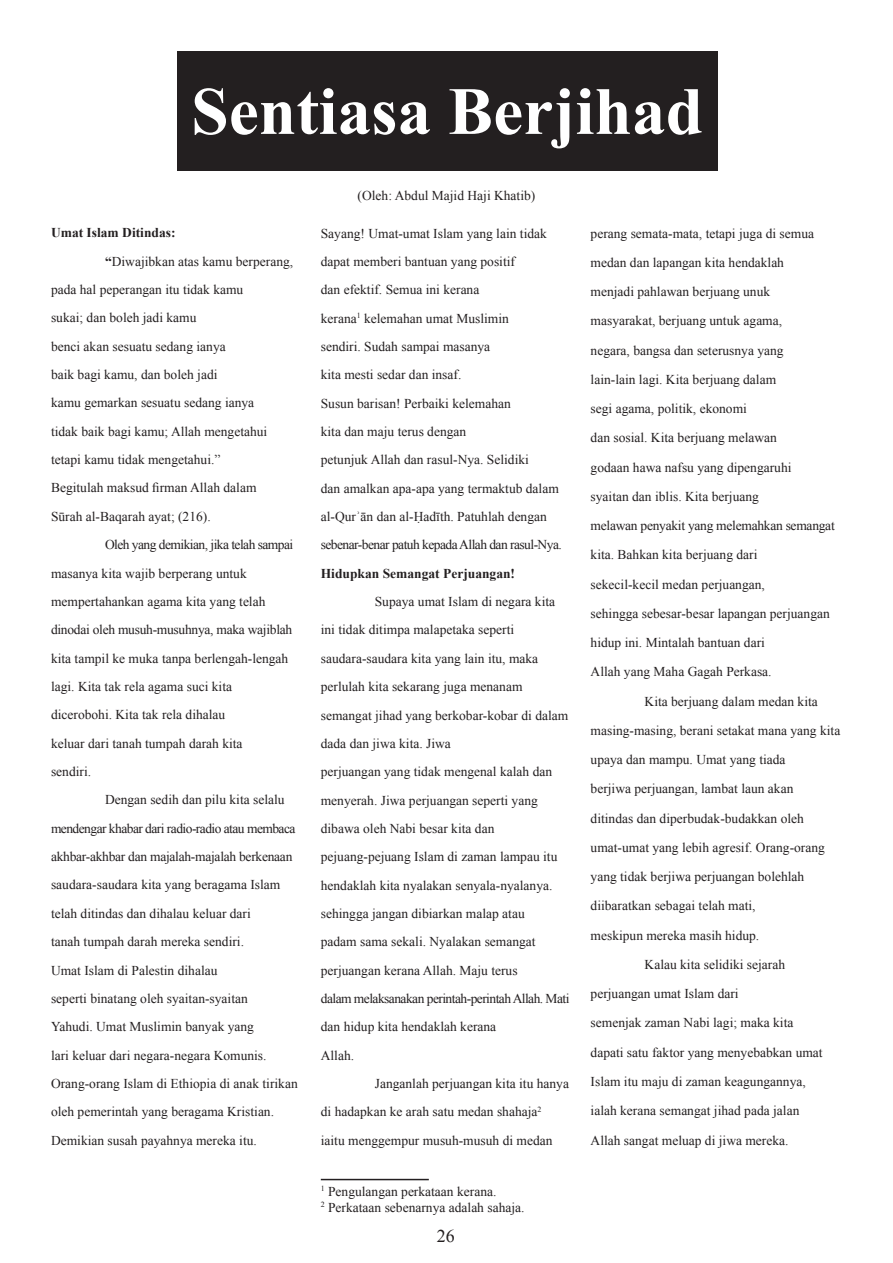
<style>
.page{position:relative;width:893px;height:1263px;background:#fff}
.page>*{position:absolute;margin:0;border:0;box-sizing:border-box;transform-origin:0 0}
.t1{font:700 67.5px "Times New Roman";color:#fff}
.t2{font:18px "Times New Roman";color:#231f20}
.t3{font:13.5px/28.3px "Times New Roman";color:#231f20}
.t4{font:13.5px "Times New Roman";letter-spacing:-.04em;color:#231f20}
.t5{font:13.5px "Times New Roman";letter-spacing:-.02em;color:#231f20}
.t6{font:700 13.5px "Times New Roman";color:#231f20}
.s1{font-weight:700}
</style>
<div class="page">
<hr style="left:321px;top:1179px;width:108px;height:1px;background:#231f20">
<div style="left:177px;top:51px;width:541px;height:120px;background:#231f20"></div>
<h1 class="t1" style="left:191px;top:65px;width:513px">Sentiasa Berjihad</h1>
<p class="t6" style="left:51px;top:223px;width:126px">Umat Islam Ditindas:</p>
<p class="t3" style="left:105px;top:247px;width:190px"><span class="s1">“</span>Diwajibkan atas kamu berperang,</p>
<p class="t3" style="left:51px;top:275px;width:194px">pada hal peperangan itu tidak kamu</p>
<p class="t3" style="left:51px;top:303px;width:147px">sukai; dan boleh jadi kamu</p>
<p class="t3" style="left:51px;top:332px;width:176px">benci akan sesuatu sedang ianya</p>
<p class="t3" style="left:51px;top:360px;width:168px">baik bagi kamu, dan boleh jadi</p>
<p class="t3" style="left:51px;top:388px;width:205px">kamu gemarkan sesuatu sedang ianya</p>
<p class="t3" style="left:51px;top:417px;width:218px">tidak baik bagi kamu; Allah mengetahui</p>
<p class="t3" style="left:51px;top:445px;width:171px">tetapi kamu tidak mengetahui.”</p>
<p class="t3" style="left:51px;top:474px;width:207px">Begitulah maksud firman Allah dalam</p>
<p class="t3" style="left:51px;top:502px;width:161px">Sūrah al-Baqarah ayat; (216).</p>
<p class="t4" style="left:105px;top:536px;width:190px">Oleh yang demikian, jika telah sampai</p>
<p class="t3" style="left:51px;top:559px;width:197px">masanya kita wajib berperang untuk</p>
<p class="t3" style="left:51px;top:587px;width:216px">mempertahankan agama kita yang telah</p>
<p class="t5" style="left:51px;top:621px;width:243px">dinodai oleh musuh-musuhnya, maka wajiblah</p>
<p class="t3" style="left:51px;top:644px;width:239px">kita tampil ke muka tanpa berlengah-lengah</p>
<p class="t3" style="left:51px;top:672px;width:183px">lagi. Kita tak rela agama suci kita</p>
<p class="t3" style="left:51px;top:700px;width:176px">dicerobohi. Kita tak rela dihalau</p>
<p class="t3" style="left:51px;top:729px;width:193px">keluar dari tanah tumpah darah kita</p>
<p class="t3" style="left:51px;top:757px;width:42px">sendiri.</p>
<p class="t3" style="left:105px;top:785px;width:181px">Dengan sedih dan pilu kita selalu</p>
<p class="t4" style="left:51px;top:819px;width:246px">mendengar khabar dari radio-radio atau membaca</p>
<p class="t5" style="left:51px;top:847px;width:243px">akhbar-akhbar dan majalah-majalah berkenaan</p>
<p class="t3" style="left:51px;top:870px;width:231px">saudara-saudara kita yang beragama Islam</p>
<p class="t3" style="left:51px;top:899px;width:201px">telah ditindas dan dihalau keluar dari</p>
<p class="t3" style="left:51px;top:927px;width:195px">tanah tumpah darah mereka sendiri.</p>
<p class="t3" style="left:51px;top:955px;width:168px">Umat Islam di Palestin dihalau</p>
<p class="t3" style="left:51px;top:984px;width:198px">seperti binatang oleh syaitan-syaitan</p>
<p class="t3" style="left:51px;top:1012px;width:205px">Yahudi. Umat Muslimin banyak yang</p>
<p class="t3" style="left:51px;top:1041px;width:217px">lari keluar dari negara-negara Komunis.</p>
<p class="t3" style="left:51px;top:1069px;width:248px">Orang-orang Islam di Ethiopia di anak tirikan</p>
<p class="t3" style="left:51px;top:1097px;width:225px">oleh pemerintah yang beragama Kristian.</p>
<p class="t3" style="left:51px;top:1126px;width:207px">Demikian susah payahnya mereka itu.</p>
<p class="t3" style="left:358px;top:181px;width:179px">(Oleh: Abdul Majid Haji Khatib)</p>
<p class="t3" style="left:321px;top:219px;width:243px">Sayang! Umat-umat Islam yang lain tidak dapat memberi bantuan yang positif<br>dan efektif. Semua ini kerana<br>kerana<sup>1</sup> kelemahan umat Muslimin<br>sendiri. Sudah sampai masanya<br>kita mesti sedar dan insaf.<br>Susun barisan! Perbaiki kelemahan<br>kita dan maju terus dengan<br>petunjuk Allah dan rasul-Nya. Selidiki<br>dan amalkan apa-apa yang termaktub dalam al-Qurʾān dan al-Ḥadīth. Patuhlah dengan sebenar-benar patuh kepada Allah dan rasul-Nya.</p>
<p class="t6" style="left:321px;top:564px;width:196px">Hidupkan Semangat Perjuangan!</p>
<p class="t3" style="left:375px;top:587px;width:182px">Supaya umat Islam di negara kita</p>
<p class="t3" style="left:321px;top:615px;width:195px">ini tidak ditimpa malapetaka seperti</p>
<p class="t3" style="left:321px;top:644px;width:219px">saudara-saudara kita yang lain itu, maka</p>
<p class="t3" style="left:321px;top:672px;width:203px">perlulah kita sekarang juga menanam</p>
<p class="t3" style="left:321px;top:701px;width:249px">semangat jihad yang berkobar-kobar di dalam</p>
<p class="t3" style="left:321px;top:729px;width:132px">dada dan jiwa kita. Jiwa</p>
<p class="t3" style="left:321px;top:757px;width:233px">perjuangan yang tidak mengenal kalah dan</p>
<p class="t3" style="left:321px;top:786px;width:219px">menyerah. Jiwa perjuangan seperti yang</p>
<p class="t3" style="left:321px;top:814px;width:175px">dibawa oleh Nabi besar kita dan</p>
<p class="t3" style="left:321px;top:842px;width:238px">pejuang-pejuang Islam di zaman lampau itu</p>
<p class="t3" style="left:321px;top:871px;width:233px">hendaklah kita nyalakan senyala-nyalanya.</p>
<p class="t3" style="left:321px;top:899px;width:205px">sehingga jangan dibiarkan malap atau</p>
<p class="t3" style="left:321px;top:927px;width:216px">padam sama sekali. Nyalakan semangat</p>
<p class="t3" style="left:321px;top:956px;width:198px">perjuangan kerana Allah. Maju terus</p>
<p class="t4" style="left:321px;top:989px;width:250px">dalam melaksanakan perintah-perintah Allah. Mati</p>
<p class="t3" style="left:321px;top:1012px;width:177px">dan hidup kita hendaklah kerana</p>
<p class="t3" style="left:321px;top:1041px;width:35px">Allah.</p>
<p class="t3" style="left:375px;top:1069px;width:196px">Janganlah perjuangan kita itu hanya</p>
<p class="t3" style="left:321px;top:1097px;width:222px">di hadapkan ke arah satu medan shahaja<sup>2</sup></p>
<p class="t3" style="left:321px;top:1126px;width:233px">iaitu menggempur musuh-musuh di medan</p>
<p class="t3" style="left:321px;top:1183px;width:205px;line-height:16.2px"><sup>1</sup> Pengulangan perkataan kerana.<br><sup>2</sup> Perkataan sebenarnya adalah sahaja.</p>
<h2 class="t2" style="left:437px;top:1224px;width:19px">26</h2>
<p class="t3" style="left:591px;top:219px;width:225px">perang semata-mata, tetapi juga di semua</p>
<p class="t3" style="left:591px;top:248px;width:195px">medan dan lapangan kita hendaklah</p>
<p class="t3" style="left:591px;top:277px;width:181px">menjadi pahlawan berjuang unuk</p>
<p class="t3" style="left:591px;top:306px;width:193px">masyarakat, berjuang untuk agama,</p>
<p class="t3" style="left:591px;top:336px;width:195px">negara, bangsa dan seterusnya yang</p>
<p class="t3" style="left:591px;top:365px;width:187px">lain-lain lagi. Kita berjuang dalam</p>
<p class="t3" style="left:591px;top:394px;width:158px">segi agama, politik, ekonomi</p>
<p class="t3" style="left:591px;top:423px;width:188px">dan sosial. Kita berjuang melawan</p>
<p class="t3" style="left:591px;top:453px;width:202px">godaan hawa nafsu yang dipengaruhi</p>
<p class="t3" style="left:591px;top:482px;width:170px">syaitan dan iblis. Kita berjuang</p>
<p class="t5" style="left:591px;top:516px;width:246px">melawan penyakit yang melemahkan semangat</p>
<p class="t3" style="left:591px;top:540px;width:168px">kita. Bahkan kita berjuang dari</p>
<p class="t3" style="left:591px;top:570px;width:176px">sekecil-kecil medan perjuangan,</p>
<p class="t3" style="left:591px;top:599px;width:241px">sehingga sebesar-besar lapangan perjuangan</p>
<p class="t3" style="left:591px;top:628px;width:176px">hidup ini. Mintalah bantuan dari</p>
<p class="t3" style="left:591px;top:657px;width:183px">Allah yang Maha Gagah Perkasa.</p>
<p class="t3" style="left:645px;top:687px;width:175px">Kita berjuang dalam medan kita</p>
<p class="t3" style="left:591px;top:716px;width:251px">masing-masing, berani setakat mana yang kita</p>
<p class="t3" style="left:591px;top:745px;width:196px">upaya dan mampu. Umat yang tiada</p>
<p class="t3" style="left:591px;top:774px;width:204px">berjiwa perjuangan, lambat laun akan</p>
<p class="t3" style="left:591px;top:804px;width:215px">ditindas dan diperbudak-budakkan oleh</p>
<p class="t3" style="left:591px;top:833px;width:236px">umat-umat yang lebih agresif. Orang-orang</p>
<p class="t3" style="left:591px;top:862px;width:215px">yang tidak berjiwa perjuangan bolehlah</p>
<p class="t3" style="left:591px;top:891px;width:166px">diibaratkan sebagai telah mati,</p>
<p class="t3" style="left:591px;top:921px;width:170px">meskipun mereka masih hidup.</p>
<p class="t3" style="left:645px;top:950px;width:142px">Kalau kita selidiki sejarah</p>
<p class="t3" style="left:591px;top:979px;width:150px">perjuangan umat Islam dari</p>
<p class="t3" style="left:591px;top:1008px;width:204px">semenjak zaman Nabi lagi; maka kita</p>
<p class="t3" style="left:591px;top:1038px;width:234px">dapati satu faktor yang menyebabkan umat</p>
<p class="t3" style="left:591px;top:1067px;width:217px">Islam itu maju di zaman keagungannya,</p>
<p class="t3" style="left:591px;top:1096px;width:210px">ialah kerana semangat jihad pada jalan</p>
<p class="t3" style="left:591px;top:1125px;width:199px">Allah sangat meluap di jiwa mereka.</p>
</div>
